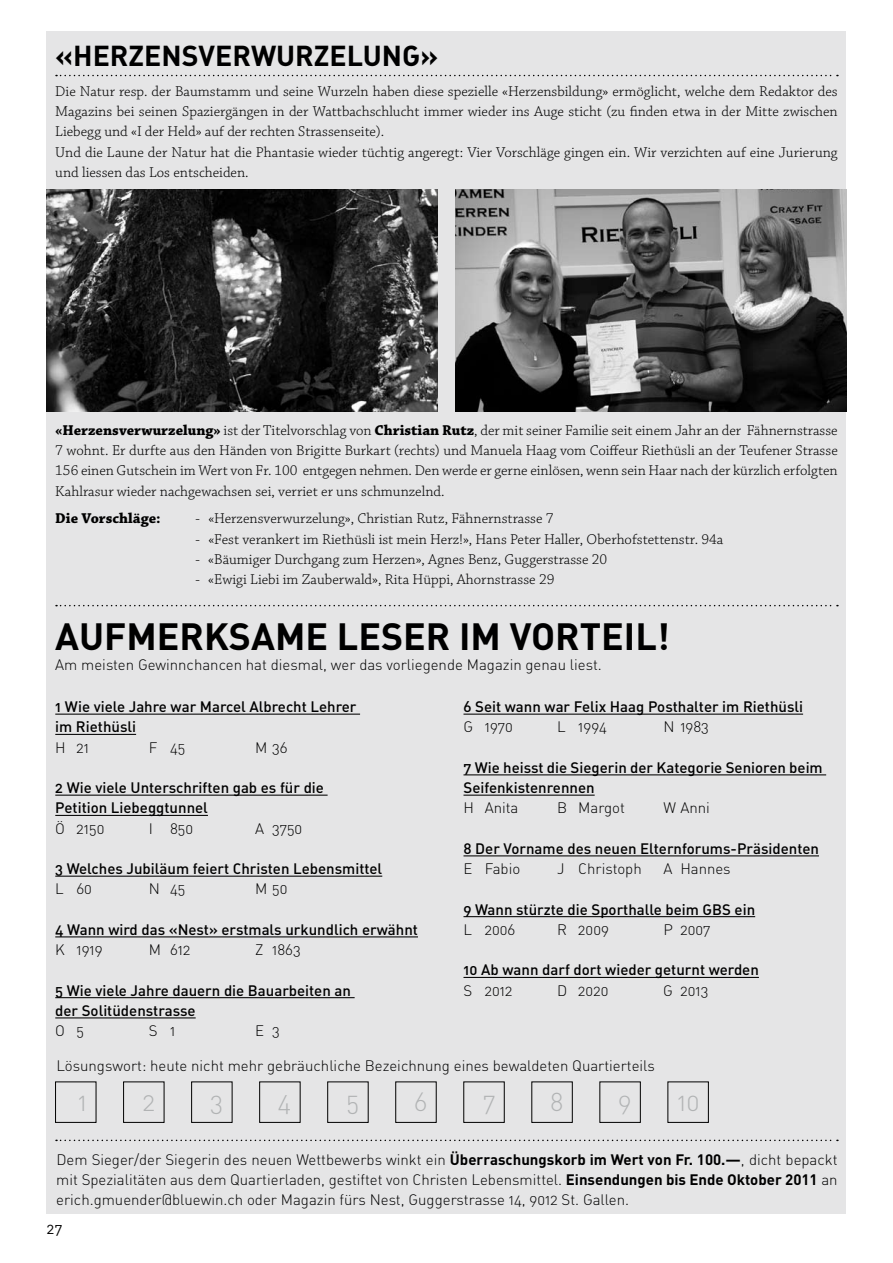
<style>
.page{position:relative;width:893px;height:1263px;background:#fff}
.page>*{position:absolute;margin:0;border:0;box-sizing:border-box;transform-origin:0 0}
.t1{font:37.5px "DIN Bold Alternate";color:#000}
.t2{font:28.5px "DIN Bold Alternate";color:#000}
.t3{font:25.5px "DIN Light Alternate";color:#b1b3b4}
.t4{font:300 15px/20.2px "Chaparral Pro";color:#000}
.t5{font:15px/20.2px "DIN Light Alternate";color:#000;text-align:justify}
.t6{font:15px/20.2px "DIN Medium Alternate";color:#000}
.t7{font:700 15px "Chaparral Pro";color:#000}
.t8{font:15px "DIN Regular Alternate";color:#000}
.s1{font-weight:700}
.s2{font-family:"DIN";font-weight:700}
</style>
<div class="page">
<div style="left:47px;top:31px;width:799px;height:1182px;background:#e5e5e6"></div>
<svg style="left:56px;top:75px;width:782px;height:1px"></svg>
<svg style="left:56px;top:605px;width:782px;height:1px"></svg>
<svg style="left:56px;top:1139px;width:782px;height:2px"></svg>
<img style="left:455px;top:189px;width:391px;height:223px">
<img style="left:47px;top:189px;width:391px;height:223px">
<hr style="left:55px;top:714px;width:305px;height:1px;background:#000">
<hr style="left:55px;top:734px;width:81px;height:1px;background:#000">
<hr style="left:55px;top:795px;width:273px;height:1px;background:#000">
<hr style="left:55px;top:815px;width:153px;height:1px;background:#000">
<hr style="left:55px;top:876px;width:327px;height:1px;background:#000">
<hr style="left:55px;top:936px;width:363px;height:1px;background:#000">
<hr style="left:55px;top:997px;width:300px;height:1px;background:#000">
<hr style="left:55px;top:1017px;width:141px;height:1px;background:#000">
<hr style="left:463px;top:714px;width:340px;height:1px;background:#000">
<hr style="left:463px;top:774px;width:363px;height:1px;background:#000">
<hr style="left:463px;top:795px;width:132px;height:1px;background:#000">
<hr style="left:463px;top:855px;width:356px;height:1px;background:#000">
<hr style="left:463px;top:916px;width:292px;height:1px;background:#000">
<hr style="left:463px;top:977px;width:296px;height:1px;background:#000">
<div style="left:55px;top:1081px;width:41px;height:42px;border:1px solid #000"></div>
<div style="left:123px;top:1081px;width:41px;height:42px;border:1px solid #000"></div>
<div style="left:191px;top:1081px;width:41px;height:42px;border:1px solid #000"></div>
<div style="left:259px;top:1081px;width:41px;height:42px;border:1px solid #000"></div>
<div style="left:327px;top:1081px;width:41px;height:42px;border:1px solid #000"></div>
<div style="left:395px;top:1081px;width:41px;height:42px;border:1px solid #000"></div>
<div style="left:531px;top:1081px;width:42px;height:42px;border:1px solid #000"></div>
<div style="left:600px;top:1081px;width:41px;height:42px;border:1px solid #000"></div>
<div style="left:668px;top:1081px;width:41px;height:42px;border:1px solid #000"></div>
<h2 class="t2" style="left:55px;top:37px;width:384px">«H ERZENSVERWURZELUNG»</h2>
<p class="t4" style="left:55px;top:82px;width:784px">Die Natur resp. der Baumstamm und seine Wurzeln haben diese spezielle «Herzensbildung» ermöglicht, welche dem Redaktor des Magazins bei seinen Spaziergängen in der Wattbachschlucht immer wieder ins Auge sticht (zu finden etwa in der Mitte zwischen Liebegg und «I der Held» auf der rechten Strassenseite).<br>Und die Laune der Natur hat die Phantasie wieder tüchtig angeregt: Vier Vorschläge gingen ein. Wir verzichten auf eine Jurierung und liessen das Los entscheiden.</p>
<p class="t4" style="left:55px;top:421px;width:784px;text-align:justify"><span class="s1">«Herzensverwurzelung»</span> ist der Titelvorschlag von <span class="s1">Christian Rutz</span>, der mit seiner Familie seit einem Jahr an der Fähnernstrasse 7 wohnt. Er durfte aus den Händen von Brigitte Burkart (rechts) und Manuela Haag vom Coiffeur Riethüsli an der Teufener Strasse 156 einen Gutschein im Wert von Fr. 100 entgegen nehmen. Den werde er gerne einlösen, wenn sein Haar nach der kürzlich erfolgten Kahlrasur wieder nachgewachsen sei, verriet er uns schmunzelnd.</p>
<p class="t7" style="left:55px;top:510px;width:107px">Die Vorschläge:</p>
<p class="t4" style="left:196px;top:509px;width:359px">- «Herzensverwurzelung», Christian Rutz, Fähnernstrasse 7</p>
<p class="t4" style="left:196px;top:529px;width:529px">- «Fest verankert im Riethüsli ist mein Herz!», Hans Peter Haller, Oberhofstettenstr. 94a</p>
<p class="t4" style="left:196px;top:550px;width:413px">- «Bäumiger Durchgang zum Herzen», Agnes Benz, Guggerstrasse 20</p>
<p class="t4" style="left:196px;top:570px;width:360px">- «Ewigi Liebi im Zauberwald», Rita Hüppi, Ahornstrasse 29</p>
<h1 class="t1" style="left:55px;top:612px;width:616px">AUFMERKSAME LESER IM VORTEIL!</h1>
<p class="t5" style="left:55px;top:654px;width:548px">Am meisten Gewinnchancen hat diesmal, wer das vorliegende Magazin genau liest.</p>
<p class="t6" style="left:55px;top:696px;width:303px">1 Wie viele Jahre war Marcel Albrecht Lehrer im Riethüsli</p>
<p class="t5" style="left:55px;top:737px;width:58px">H 21 F</p>
<p class="t5" style="left:170px;top:737px;width:44px">45 M</p>
<p class="t5" style="left:272px;top:737px;width:17px">36</p>
<p class="t6" style="left:55px;top:777px;width:270px">2 Wie viele Unterschriften gab es für die<br>Petition Liebeggtunnel</p>
<p class="t5" style="left:55px;top:818px;width:67px">Ö 2150 I</p>
<p class="t5" style="left:170px;top:818px;width:48px">850 A</p>
<p class="t5" style="left:272px;top:818px;width:32px">3750</p>
<p class="t6" style="left:55px;top:858px;width:328px">3 Welches Jubiläum feiert Christen Lebensmittel</p>
<p class="t5" style="left:55px;top:879px;width:61px">L 60 N</p>
<p class="t5" style="left:170px;top:879px;width:44px">45 M</p>
<p class="t5" style="left:272px;top:879px;width:17px">50</p>
<p class="t6" style="left:55px;top:919px;width:364px">4 Wann wird das «Nest» erstmals urkundlich erwähnt</p>
<p class="t5" style="left:55px;top:939px;width:68px">K 1919 M</p>
<p class="t5" style="left:170px;top:939px;width:22px">612</p>
<p class="t5" style="left:255px;top:939px;width:47px">Z 1863</p>
<p class="t6" style="left:55px;top:979px;width:297px">5 Wie viele Jahre dauern die Bauarbeiten an der Solitüdenstrasse</p>
<p class="t5" style="left:55px;top:1020px;width:55px">O 5 S</p>
<p class="t5" style="left:170px;top:1020px;width:7px">1</p>
<p class="t5" style="left:255px;top:1020px;width:26px">E 3</p>
<p class="t6" style="left:463px;top:696px;width:341px">6 Seit wann war Felix Haag Posthalter im Riethüsli</p>
<p class="t5" style="left:463px;top:717px;width:68px">G 1970 L</p>
<p class="t5" style="left:578px;top:717px;width:53px">1994 N</p>
<p class="t5" style="left:680px;top:717px;width:30px">1983</p>
<p class="t6" style="left:463px;top:757px;width:361px">7 Wie heisst die Siegerin der Kategorie Senioren beim<br>Seifenkistenrennen</p>
<p class="t5" style="left:463px;top:798px;width:11px">HA</p>
<p class="t5" style="left:494px;top:798px;width:44px">nita BM</p>
<p class="t5" style="left:591px;top:798px;width:52px">argot WA</p>
<p class="t5" style="left:689px;top:798px;width:22px">nni</p>
<p class="t6" style="left:463px;top:838px;width:357px">8 Der Vorname des neuen Elternforums-Präsidenten</p>
<p class="t5" style="left:463px;top:858px;width:11px">EF</p>
<p class="t5" style="left:493px;top:858px;width:45px">abio JC</p>
<p class="t5" style="left:587px;top:858px;width:68px">hristoph AH</p>
<p class="t5" style="left:691px;top:858px;width:41px">annes</p>
<p class="t6" style="left:463px;top:898px;width:293px">9 Wann stürzte die Sporthalle beim GBS ein</p>
<p class="t5" style="left:463px;top:919px;width:71px">L 2006 R</p>
<p class="t5" style="left:578px;top:919px;width:53px">2009 P</p>
<p class="t5" style="left:680px;top:919px;width:32px">2007</p>
<p class="t6" style="left:463px;top:959px;width:297px">10 Ab wann darf dort wieder geturnt werden</p>
<p class="t5" style="left:463px;top:980px;width:50px">S 2012</p>
<p class="t5" style="left:557px;top:980px;width:74px">D 2020 G</p>
<p class="t5" style="left:680px;top:980px;width:29px">2013</p>
<p class="t5" style="left:56px;top:1055px;width:600px">Lösungswort: heute nicht mehr gebräuchliche Bezeichnung eines bewaldeten Quartierteils</p>
<h3 class="t3" style="left:78px;top:1086px;width:10px">1</h3>
<h3 class="t3" style="left:143px;top:1086px;width:14px">2</h3>
<h3 class="t3" style="left:210px;top:1086px;width:14px">3</h3>
<h3 class="t3" style="left:278px;top:1086px;width:15px">4</h3>
<h3 class="t3" style="left:346px;top:1086px;width:14px">5</h3>
<h3 class="t3" style="left:414px;top:1086px;width:15px">6</h3>
<h3 class="t3" style="left:483px;top:1086px;width:14px">7</h3>
<h3 class="t3" style="left:550px;top:1086px;width:15px">8</h3>
<h3 class="t3" style="left:618px;top:1086px;width:15px">9</h3>
<h3 class="t3" style="left:677px;top:1086px;width:24px">10</h3>
<p class="t5" style="left:56px;top:1149px;width:783px">Dem Sieger/der Siegerin des neuen Wettbewerbs winkt ein <span class="s2">Überraschungskorb im Wert von Fr. 100.—</span>, dicht bepackt mit Spezialitäten aus dem Quartierladen, gestiftet von Christen Lebensmittel. <span class="s2">Einsendungen bis Ende Oktober 2011</span> an erich.gmuender@bluewin.ch oder Magazin fürs Nest, Guggerstrasse 14, 9012 St. Gallen.</p>
<p class="t8" style="left:47px;top:1219px;width:17px">27</p>
</div>
